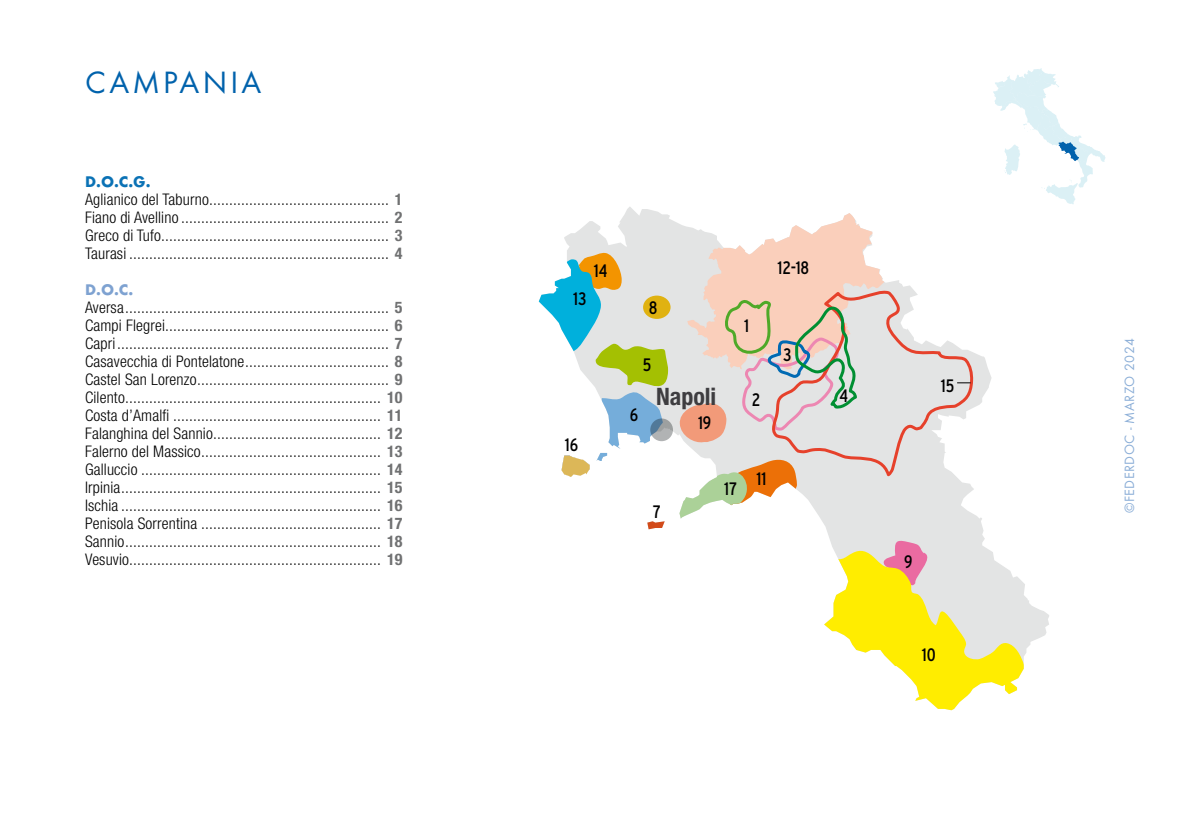
<style>
.page{position:relative;width:1191px;height:840px;background:#fff}
.page>*{position:absolute;margin:0;border:0;box-sizing:border-box;transform-origin:0 0}
.t1{font:32px "Futura T";letter-spacing:.1em;color:#0062ac}
.t2{font:700 condensed 24px "Helvetica Neue";color:#3e3d40}
.t3{font:condensed 18px "Interstate";color:#000}
.t4{font:300 condensed 16px/18px "Helvetica Neue";letter-spacing:.01em;color:#000;text-align:justify}
.t5{font:700 16px "Futura T";color:#0b72b5}
.t6{font:700 16px "Futura T";color:#7ea2d1}
.t7{font:14px "Futura T";letter-spacing:.03em;color:#8baed7}
.s1{font-weight:700;color:#707172}
</style>
<div class="page">
<svg style="left:993px;top:68px;width:112px;height:136px"></svg>
<svg style="left:539px;top:212px;width:491px;height:497px"></svg>
<svg style="left:650px;top:418px;width:23px;height:23px"></svg>
<h1 class="t1" style="left:85px;top:63px;width:178px">CAMPANIA</h1>
<p class="t5" style="left:85px;top:172px;width:67px">D.O.C.G.</p>
<p class="t4" style="left:85px;top:190px;width:319px">Aglianico del Taburno............................................. <span class="s1">1<br></span>Fiano di Avellino .................................................... <span class="s1">2<br></span>Greco di Tufo......................................................... <span class="s1">3<br></span>Taurasi ................................................................. <span class="s1">4</span></p>
<p class="t6" style="left:85px;top:280px;width:50px">D.O.C.</p>
<p class="t4" style="left:85px;top:298px;width:319px">Aversa.................................................................. <span class="s1">5<br></span>Campi Flegrei........................................................ <span class="s1">6<br></span>Capri.................................................................... <span class="s1">7<br></span>Casavecchia di Pontelatone.................................... <span class="s1">8<br></span>Castel San Lorenzo................................................ <span class="s1">9<br></span>Cilento................................................................ <span class="s1">10<br></span>Costa d’Amalfi .................................................... <span class="s1">11<br></span>Falanghina del Sannio.......................................... <span class="s1">12<br></span>Falerno del Massico............................................. <span class="s1">13<br></span>Galluccio ............................................................ <span class="s1">14<br></span>Irpinia................................................................. <span class="s1">15<br></span>Ischia ................................................................. <span class="s1">16<br></span>Penisola Sorrentina ............................................. <span class="s1">17<br></span>Sannio................................................................ <span class="s1">18<br></span>Vesuvio............................................................... <span class="s1">19</span></p>
<p class="t3" style="left:573px;top:288px;width:15px">13</p>
<p class="t3" style="left:565px;top:435px;width:15px">16</p>
<p class="t3" style="left:594px;top:260px;width:15px">14</p>
<p class="t3" style="left:777px;top:257px;width:33px">12-18</p>
<p class="t3" style="left:649px;top:297px;width:10px">8</p>
<p class="t3" style="left:643px;top:354px;width:10px">5</p>
<p class="t3" style="left:630px;top:404px;width:10px">6</p>
<h2 class="t2" style="left:656px;top:381px;width:62px">Napoli</h2>
<p class="t3" style="left:698px;top:412px;width:15px">19</p>
<p class="t3" style="left:744px;top:315px;width:6px">1</p>
<p class="t3" style="left:752px;top:389px;width:10px">2</p>
<p class="t3" style="left:653px;top:501px;width:9px">7</p>
<p class="t3" style="left:724px;top:478px;width:14px">17</p>
<p class="t3" style="left:756px;top:468px;width:11px">11</p>
<p class="t3" style="left:783px;top:344px;width:10px">3</p>
<p class="t3" style="left:839px;top:385px;width:10px">4</p>
<p class="t3" style="left:941px;top:375px;width:15px">15</p>
<p class="t3" style="left:904px;top:551px;width:10px">9</p>
<p class="t3" style="left:921px;top:644px;width:15px">10</p>
<p class="t7" style="left:1121px;top:513px;width:176px;rotate:-90deg">©FEDERDOC - MARZO 2024</p>
</div>
